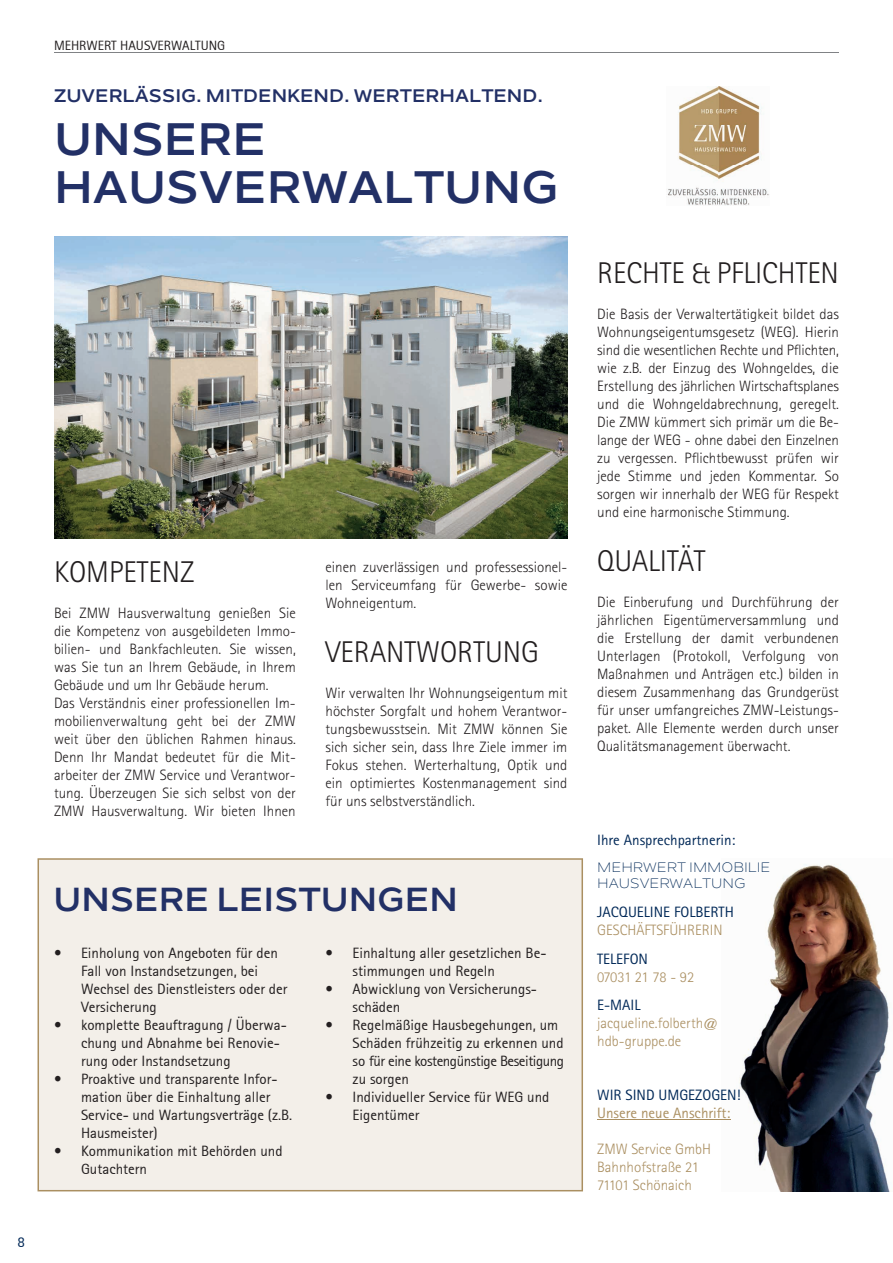
<style>
.page{position:relative;width:893px;height:1263px;background:#fff}
.page>*{position:absolute;margin:0;border:0;box-sizing:border-box;transform-origin:0 0}
.t1{font:700 45px/48px "Nolan";color:#223066}
.t2{font:700 33px "Nolan";color:#223066}
.t3{font:300 30px "Rotis Sans Serif Std";color:#231f20}
.t4{font:700 18px "Nolan";color:#223066}
.t5{font:300 15px/18px "Rotis Sans Serif Std";color:#231f20;text-align:justify}
.t6{font:15px/18px "Rotis Sans Serif";color:#231f20}
.t7{font:300 15px/18px "Rotis Sans Serif Std";color:#aa8f61}
.t8{font:15px "Rotis Sans Serif Std";color:#002857}
.t9{font:15px "Rotis Sans Serif Std";color:#aa8f61}
.t10{font:300 15px "Rotis Sans Serif Std";letter-spacing:-.035em;color:#aa8f61}
.t11{font:15px "Rotis Sans Serif";color:#002857}
.t12{font:13.5px/16.2px "Nolan";color:#002857}
.t13{font:13.5px "Rotis Sans Serif";color:#231f20}
</style>
<div class="page">
<img style="left:730px;top:864px;width:160px;height:327px">
<div style="left:38px;top:858px;width:545px;height:333px;background:#f3efe9"></div>
<img style="left:667px;top:86px;width:102px;height:119px">
<img style="left:54px;top:236px;width:513px;height:302px">
<hr style="left:597px;top:1119px;width:133px;height:1px;background:#aa8f61">
<hr style="left:54px;top:52px;width:784px;height:1px;background:#808285">
<p class="t11" style="left:18px;top:1233px;width:9px">8</p>
<p class="t13" style="left:54px;top:38px;width:173px">MEHRWERT HAUSVERWALTUNG</p>
<p class="t4" style="left:54px;top:85px;width:491px">ZUVERLÄSSIG. MITDENKEND. WERTERHALTEND.</p>
<h1 class="t1" style="left:54px;top:116px;width:506px">UNSERE<br>HAUSVERWALTUNG</h1>
<h3 class="t3" style="left:54px;top:555px;width:142px">KOMPETENZ</h3>
<p class="t5" style="left:54px;top:604px;width:243px;text-align:left">Bei ZMW Hausverwaltung genießen Sie die Kompetenz von ausgebildeten Immo&shy;bilien- und Bankfachleuten. Sie wissen, was Sie tun an Ihrem Gebäude, in Ihrem Gebäude und um Ihr Gebäude herum.<br>Das Verständnis einer professionellen Im&shy;mobilienverwaltung geht bei der ZMW weit über den üblichen Rahmen hinaus.<br>Denn Ihr Mandat bedeutet für die Mit&shy;arbeiter der ZMW Service und Verantwor&shy;tung. Überzeugen Sie sich selbst von der ZMW Hausverwaltung. Wir bieten Ihnen</p>
<p class="t5" style="left:326px;top:558px;width:243px">einen zuverlässigen und professessionel&shy;len Serviceumfang für Gewerbe- sowie Wohneigentum.</p>
<h3 class="t3" style="left:326px;top:634px;width:215px">VERANTWORTUNG</h3>
<p class="t5" style="left:326px;top:684px;width:243px">Wir verwalten Ihr Wohnungseigentum mit höchster Sorgfalt und hohem Verantwor&shy;tungsbewusstsein. Mit ZMW können Sie sich sicher sein, dass Ihre Ziele immer im Fokus stehen. Werterhaltung, Optik und ein optimiertes Kostenmanagement sind für uns selbstverständlich.</p>
<h2 class="t2" style="left:54px;top:880px;width:406px">UNSERE LEISTUNGEN</h2>
<p class="t6" style="left:81px;top:943px;width:208px;text-indent:-27px">• Einholung von Angeboten für den<br>Fall von Instandsetzungen, bei<br>Wechsel des Dienstleisters oder der<br>Versicherung</p>
<p class="t6" style="left:81px;top:1015px;width:207px;text-indent:-27px">• komplette Beauftragung / Überwa&shy;chung und Abnahme bei Renovie&shy;rung oder Instandsetzung</p>
<p class="t6" style="left:81px;top:1069px;width:213px;text-indent:-27px">• Proaktive und transparente Infor&shy;mation über die Einhaltung aller<br>Service- und Wartungsverträge (z.B.<br>Hausmeister)</p>
<p class="t6" style="left:81px;top:1141px;width:203px;text-indent:-27px">• Kommunikation mit Behörden und<br>Gutachtern</p>
<p class="t6" style="left:353px;top:943px;width:195px;text-indent:-27px">• Einhaltung aller gesetzlichen Be&shy;stimmungen und Regeln</p>
<p class="t6" style="left:353px;top:979px;width:186px;text-indent:-27px">• Abwicklung von Versicherungs&shy;schäden</p>
<p class="t6" style="left:353px;top:1015px;width:213px;text-indent:-27px">• Regelmäßige Hausbegehungen, um<br>Schäden frühzeitig zu erkennen und so für eine kostengünstige Beseitigung zu sorgen</p>
<p class="t6" style="left:353px;top:1087px;width:198px;text-indent:-27px">• Individueller Service für WEG und<br>Eigentümer</p>
<h3 class="t3" style="left:597px;top:255px;width:243px">RECHTE &amp; PFLICHTEN</h3>
<p class="t5" style="left:597px;top:305px;width:243px">Die Basis der Verwaltertätigkeit bildet das Wohnungseigentumsgesetz (WEG). Hierin sind die wesentlichen Rechte und Pflichten, wie z.B. der Einzug des Wohngeldes, die Erstellung des jährlichen Wirtschaftsplanes und die Wohngeldabrechnung, geregelt.<br>Die ZMW kümmert sich primär um die Be&shy;lange der WEG - ohne dabei den Einzelnen zu vergessen. Pflichtbewusst prüfen wir jede Stimme und jeden Kommentar. So sorgen wir innerhalb der WEG für Respekt und eine harmonische Stimmung.</p>
<h3 class="t3" style="left:597px;top:543px;width:110px">QUALITÄT</h3>
<p class="t5" style="left:597px;top:593px;width:243px">Die Einberufung und Durchführung der jährlichen Eigentümerversammlung und die Erstellung der damit verbundenen Unterlagen (Protokoll, Verfolgung von Maßnahmen und Anträgen etc.) bilden in diesem Zusammenhang das Grundgerüst für unser umfangreiches ZMW-Leistungs&shy;paket. Alle Elemente werden durch unser Qualitätsmanagement überwacht.</p>
<p class="t8" style="left:597px;top:831px;width:140px">Ihre Ansprechpartnerin:</p>
<p class="t12" style="left:597px;top:859px;width:175px">MEHRWERT IMMOBILIE<br>HAUSVERWALTUNG</p>
<p class="t8" style="left:597px;top:903px;width:138px">JACQUELINE FOLBERTH</p>
<p class="t7" style="left:597px;top:921px;width:127px">GESCHÄFTSFÜHRERIN</p>
<p class="t8" style="left:597px;top:950px;width:52px">TELEFON</p>
<p class="t10" style="left:597px;top:968px;width:99px">07031 21 78 - 92</p>
<p class="t8" style="left:597px;top:996px;width:45px">E-MAIL</p>
<p class="t7" style="left:597px;top:1014px;width:123px">jacqueline.folberth@ hdb-gruppe.de</p>
<p class="t8" style="left:597px;top:1086px;width:145px">WIR SIND UMGEZOGEN!</p>
<p class="t9" style="left:597px;top:1104px;width:135px">Unsere neue Anschrift:</p>
<p class="t7" style="left:597px;top:1140px;width:115px">ZMW Service GmbH<br>Bahnhofstraße 21<br>71101 Schönaich</p>
</div>
